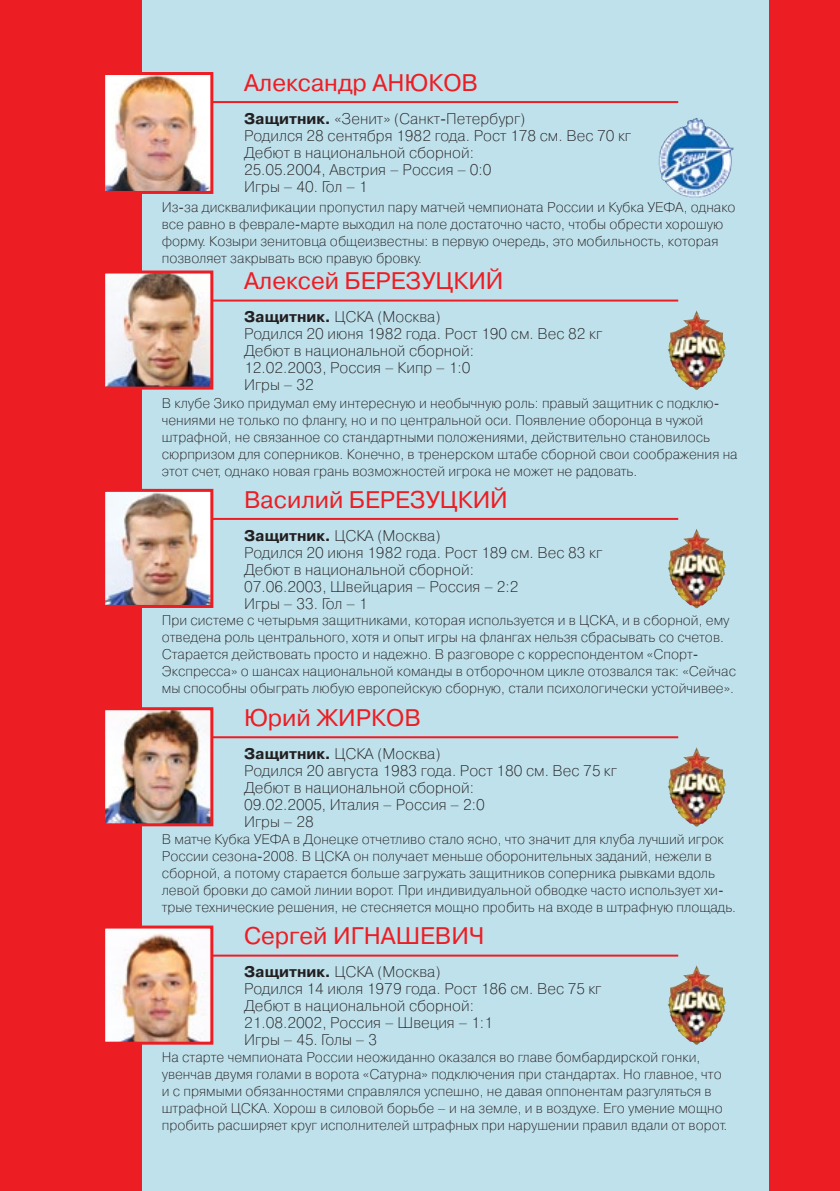
<style>
.page{position:relative;width:840px;height:1191px;background:#fff}
.page>*{position:absolute;margin:0;border:0;box-sizing:border-box;transform-origin:0 0}
.t1{font:24px "Pragmatica C";color:#ed1d24}
.t2{font:15.4px/17px "Pragmatica Light C";color:#231f20}
.t3{font:14px/17px "Pragmatica Light C";color:#231f20}
.s1{font-family:"Pragmatica C";font-weight:700}
</style>
<div class="page">
<div style="left:0;top:0;width:839px;height:1191px;background:#ed1d24"></div>
<div style="left:142px;top:0;width:626px;height:1191px;background:#bfe1eb"></div>
<img style="left:106px;top:274px;width:103px;height:111px">
<div style="left:102px;top:270px;width:111px;height:119px;border:3px solid #ed1d24"></div>
<hr style="left:212px;top:299px;width:465px;height:2px;background:#ed1d24">
<img style="left:667px;top:310px;width:58px;height:80px">
<img style="left:106px;top:493px;width:103px;height:111px">
<div style="left:102px;top:489px;width:111px;height:119px;border:3px solid #ed1d24"></div>
<hr style="left:212px;top:518px;width:465px;height:2px;background:#ed1d24">
<img style="left:667px;top:529px;width:58px;height:79px">
<img style="left:106px;top:711px;width:103px;height:111px">
<div style="left:102px;top:707px;width:111px;height:119px;border:3px solid #ed1d24"></div>
<hr style="left:212px;top:736px;width:465px;height:2px;background:#ed1d24">
<img style="left:667px;top:747px;width:58px;height:79px">
<img style="left:106px;top:929px;width:103px;height:111px">
<div style="left:102px;top:925px;width:111px;height:119px;border:3px solid #ed1d24"></div>
<hr style="left:212px;top:954px;width:465px;height:2px;background:#ed1d24">
<img style="left:667px;top:965px;width:58px;height:79px">
<img style="left:106px;top:76px;width:103px;height:114px">
<div style="left:102px;top:72px;width:111px;height:122px;border:3px solid #ed1d24"></div>
<hr style="left:212px;top:101px;width:465px;height:2px;background:#ed1d24">
<img style="left:658px;top:118px;width:75px;height:79px">
<h1 class="t1" style="left:244px;top:69px;width:235px">Александр АНЮКОВ</h1>
<p class="t2" style="left:244px;top:110px;width:388px"><span class="s1">Защитник.</span> «Зенит» (Санкт-Петербург)<br>Родился 28 сентября 1982 года. Рост 178 см. Вес 70 кг Дебют в национальной сборной:<br>25.05.2004, Австрия – Россия – 0:0<br>Игры – 40. Гол – 1</p>
<p class="t3" style="left:162px;top:199px;width:575px">Из-за дисквалификации пропустил пару матчей чемпионата России и Кубка УЕФА, однако все равно в феврале-марте выходил на поле достаточно часто, чтобы обрести хорошую форму. Козыри зенитовца общеизвестны: в первую очередь, это мобильность, которая позволяет закрывать всю правую бровку.</p>
<h1 class="t1" style="left:244px;top:267px;width:261px">Алексей БЕРЕЗУЦКИЙ</h1>
<p class="t2" style="left:244px;top:308px;width:359px"><span class="s1">Защитник.</span> ЦСКА (Москва)<br>Родился 20 июня 1982 года. Рост 190 см. Вес 82 кг<br>Дебют в национальной сборной:<br>12.02.2003, Россия – Кипр – 1:0<br>Игры – 32</p>
<p class="t3" style="left:162px;top:394px;width:577px">В клубе Зико придумал ему интересную и необычную роль: правый защитник с подклю&shy;чениями не только по флангу, но и по центральной оси. Появление оборонца в чужой штрафной, не связанное со стандартными положениями, действительно становилось сюрпризом для соперников. Конечно, в тренерском штабе сборной свои соображения на этот счет, однако новая грань возможностей игрока не может не радовать.</p>
<h1 class="t1" style="left:244px;top:486px;width:265px">Василий БЕРЕЗУЦКИЙ</h1>
<p class="t2" style="left:244px;top:527px;width:359px"><span class="s1">Защитник.</span> ЦСКА (Москва)<br>Родился 20 июня 1982 года. Рост 189 см. Вес 83 кг<br>Дебют в национальной сборной:<br>07.06.2003, Швейцария – Россия – 2:2<br>Игры – 33. Гол – 1</p>
<p class="t3" style="left:162px;top:612px;width:575px">При системе с четырьмя защитниками, которая используется и в ЦСКА, и в сборной, ему отведена роль центрального, хотя и опыт игры на флангах нельзя сбрасывать со счетов.<br>Старается действовать просто и надежно. В разговоре с корреспондентом «Спорт-Экспресса» о шансах национальной команды в отборочном цикле отозвался так: «Сейчас мы способны обыграть любую европейскую сборную, стали психологически устойчивее».</p>
<h1 class="t1" style="left:244px;top:704px;width:178px">Юрий ЖИРКОВ</h1>
<p class="t2" style="left:244px;top:745px;width:374px"><span class="s1">Защитник.</span> ЦСКА (Москва)<br>Родился 20 августа 1983 года. Рост 180 см. Вес 75 кг<br>Дебют в национальной сборной:<br>09.02.2005, Италия – Россия – 2:0<br>Игры – 28</p>
<p class="t3" style="left:162px;top:830px;width:575px">В матче Кубка УЕФА в Донецке отчетливо стало ясно, что значит для клуба лучший игрок России сезона-2008. В ЦСКА он получает меньше оборонительных заданий, нежели в сборной, а потому старается больше загружать защитников соперника рывками вдоль левой бровки до самой линии ворот. При индивидуальной обводке часто использует хи&shy;трые технические решения, не стесняется мощно пробить на входе в штрафную площадь.</p>
<h1 class="t1" style="left:244px;top:922px;width:242px">Сергей ИГНАШЕВИЧ</h1>
<p class="t2" style="left:244px;top:963px;width:358px"><span class="s1">Защитник.</span> ЦСКА (Москва)<br>Родился 14 июля 1979 года. Рост 186 см. Вес 75 кг<br>Дебют в национальной сборной:<br>21.08.2002, Россия – Швеция – 1:1<br>Игры – 45. Голы – 3</p>
<p class="t3" style="left:162px;top:1048px;width:566px">На старте чемпионата России неожиданно оказался во главе бомбардирской гонки, увенчав двумя голами в ворота «Сатурна» подключения при стандартах. Но главное, что и с прямыми обязанностями справлялся успешно, не давая оппонентам разгуляться в штрафной ЦСКА. Хорош в силовой борьбе – и на земле, и в воздухе. Его умение мощно пробить расширяет круг исполнителей штрафных при нарушении правил вдали от ворот.</p>
</div>
